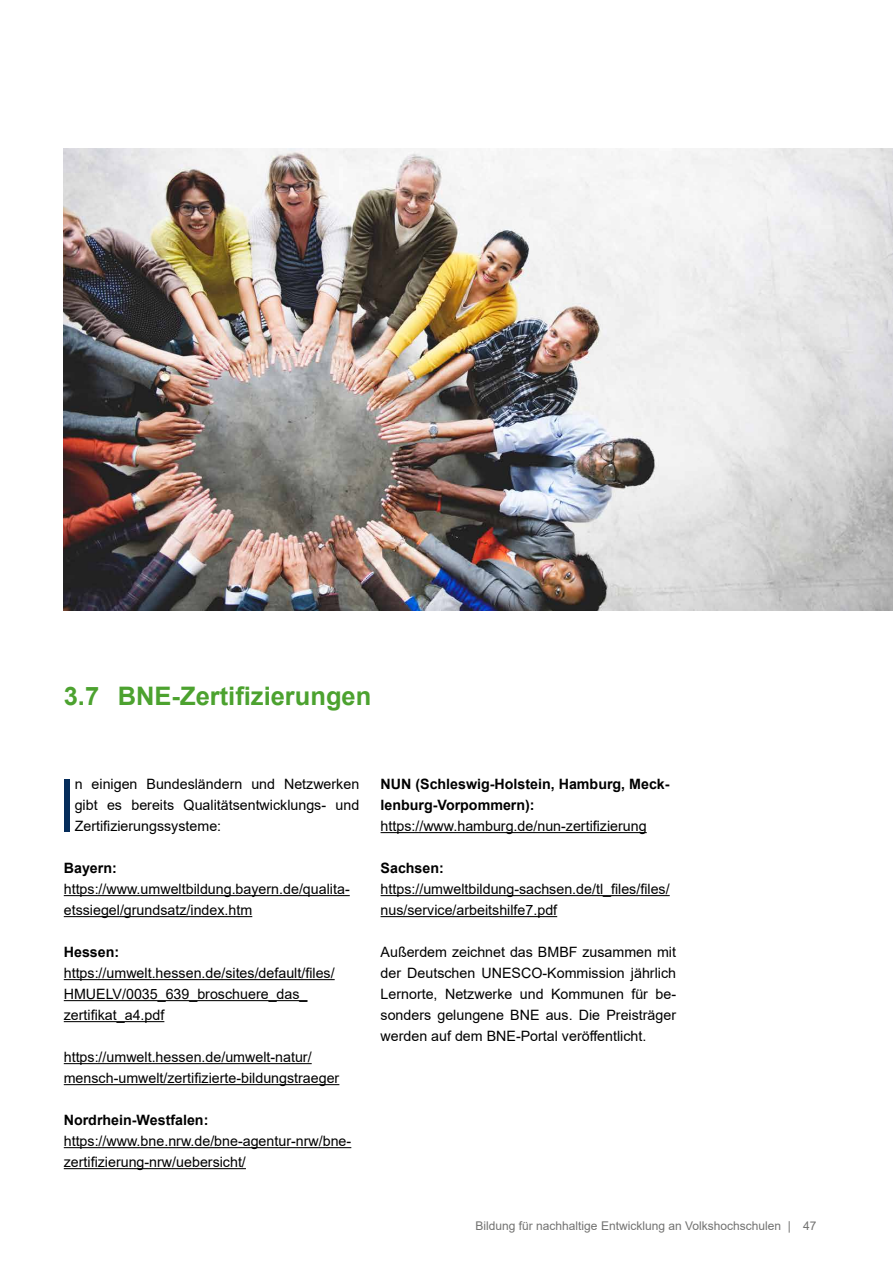
<style>
.page{position:relative;width:893px;height:1263px;background:#fff}
.page>*{position:absolute;margin:0;border:0;box-sizing:border-box;transform-origin:0 0}
.t1{font:72.9px "Arial Narrow";color:#052c5a}
.t2{font:700 25.5px "Arial";color:#4ca22f}
.t3{font:14.25px/21px "Arial";color:#000}
.t4{font:700 14.25px/21px "Arial";color:#000}
.t5{font:12px "Arial";color:#727271}
</style>
<div class="page">
<img style="left:64px;top:149px;width:829px;height:461px">
<hr style="left:64px;top:895px;width:286px;height:1px;background:#000">
<hr style="left:64px;top:916px;width:188px;height:1px;background:#000">
<hr style="left:64px;top:979px;width:271px;height:1px;background:#000">
<hr style="left:64px;top:1000px;width:244px;height:1px;background:#000">
<hr style="left:64px;top:1021px;width:100px;height:1px;background:#000">
<hr style="left:64px;top:1063px;width:248px;height:1px;background:#000">
<hr style="left:64px;top:1084px;width:275px;height:1px;background:#000">
<hr style="left:64px;top:1147px;width:287px;height:1px;background:#000">
<hr style="left:64px;top:1168px;width:182px;height:1px;background:#000">
<hr style="left:381px;top:832px;width:266px;height:1px;background:#000">
<hr style="left:381px;top:895px;width:289px;height:1px;background:#000">
<hr style="left:381px;top:916px;width:176px;height:1px;background:#000">
<h2 class="t2" style="left:64px;top:678px;width:309px">3.7 BNE-Zertifizierungen</h2>
<h1 class="t1" style="left:58px;top:752px;width:18px">I</h1>
<p class="t3" style="left:75px;top:773px;width:286px;text-align:justify">n einigen Bundesländern und Netzwerken gibt es bereits Qualitätsentwicklungs- und Zertifizierungssysteme:</p>
<p class="t4" style="left:64px;top:858px;width:55px">Bayern:</p>
<p class="t3" style="left:64px;top:878px;width:287px">https://www.umweltbildung.bayern.de/qualita&shy;etssiegel/grundsatz/index.htm</p>
<p class="t4" style="left:64px;top:942px;width:57px">Hessen:</p>
<p class="t3" style="left:64px;top:962px;width:272px">https://umwelt.hessen.de/sites/default/files/<br>HMUELV/0035_639_broschuere_das_ zertifikat_a4.pdf</p>
<p class="t3" style="left:64px;top:1046px;width:277px">https://umwelt.hessen.de/umwelt-natur/ mensch-umwelt/zertifizierte-bildungstraeger</p>
<p class="t4" style="left:64px;top:1110px;width:146px">Nordrhein-Westfalen:</p>
<p class="t3" style="left:64px;top:1130px;width:289px">https://www.bne.nrw.de/bne-agentur-nrw/bne&shy;zertifizierung-nrw/uebersicht/</p>
<p class="t4" style="left:381px;top:774px;width:291px">NUN (Schleswig-Holstein, Hamburg, Meck&shy;lenburg-Vorpommern):</p>
<p class="t3" style="left:381px;top:815px;width:268px">https://www.hamburg.de/nun-zertifizierung</p>
<p class="t4" style="left:381px;top:858px;width:65px">Sachsen:</p>
<p class="t3" style="left:381px;top:878px;width:291px">https://umweltbildung-sachsen.de/tl_files/files/ nus/service/arbeitshilfe7.pdf</p>
<p class="t3" style="left:381px;top:941px;width:297px;text-align:justify">Außerdem zeichnet das BMBF zusammen mit der Deutschen UNESCO-Kommission jährlich Lernorte, Netzwerke und Kommunen für be&shy;sonders gelungene BNE aus. Die Preisträger werden auf dem BNE-Portal veröffentlicht.</p>
<p class="t5" style="left:476px;top:1218px;width:342px">Bildung für nachhaltige Entwicklung an Volkshochschulen | 47</p>
</div>
